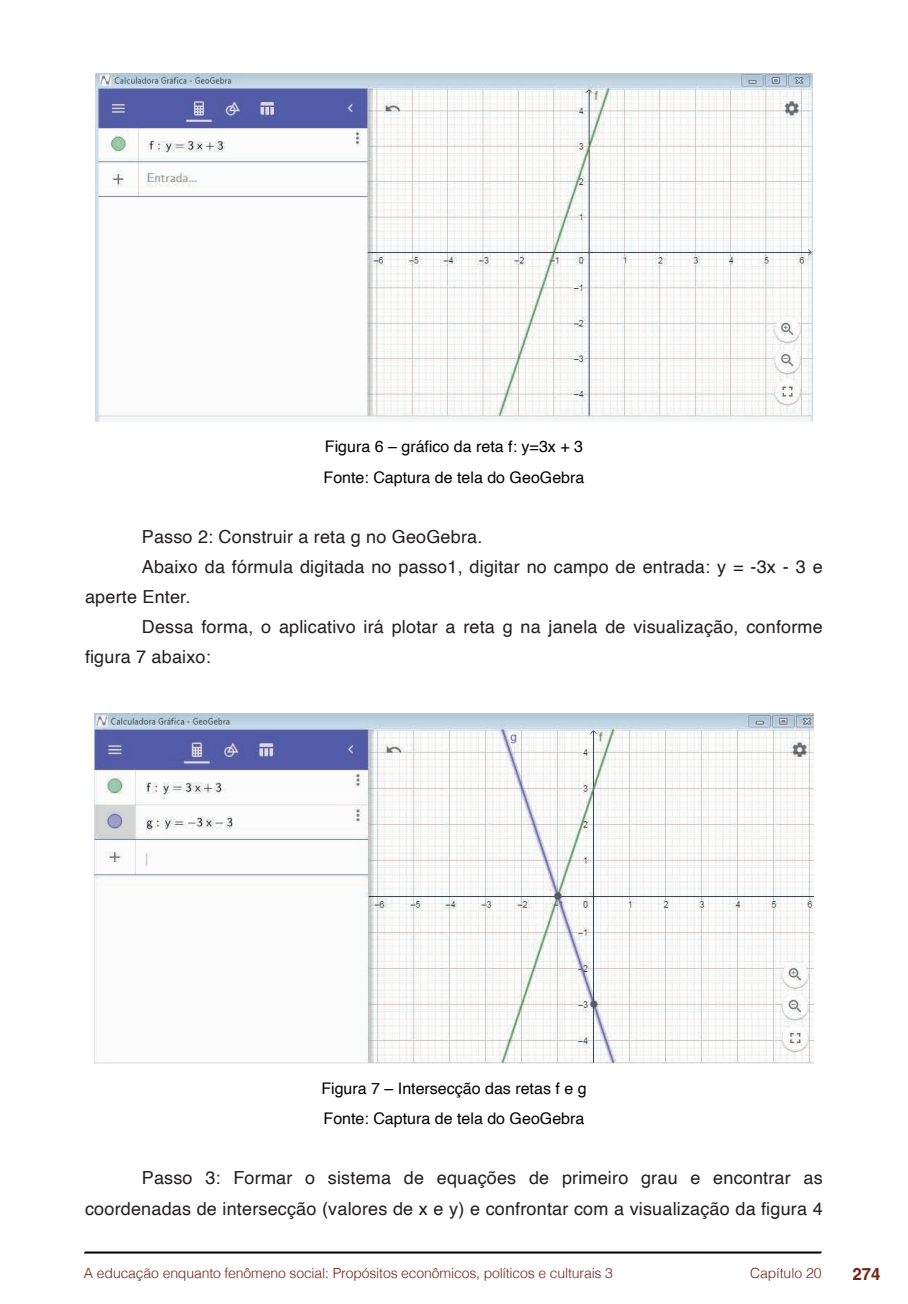
<style>
.page{position:relative;width:908px;height:1304px;background:#fff}
.page>*{position:absolute;margin:0;border:0;box-sizing:border-box;transform-origin:0 0}
.t1{font:18px/30px "Helvetica";letter-spacing:.01em;color:#231f20;text-align:right}
.t2{font:700 16.8px "Helvetica";color:#752317}
.t3{font:16px/30.6px "Helvetica";color:#000}
.t4{font:300 14px "Helvetica";letter-spacing:-.01em;color:#752317}
</style>
<div class="page">
<svg style="left:84px;top:1251px;width:737px;height:3px;background:#515151"></svg>
<img style="left:95px;top:74px;width:717px;height:348px">
<img style="left:94px;top:714px;width:719px;height:349px">
<p class="t3" style="left:323px;top:432px;width:262px">Figura 6 – gráfico da reta f: y=3x + 3<br>Fonte: Captura de tela do GeoGebra</p>
<p class="t1" style="left:142px;top:522px;width:342px">Passo 2: Construir a reta g no GeoGebra.</p>
<p class="t1" style="left:142px;top:552px;width:682px">Abaixo da fórmula digitada no passo1, digitar no campo de entrada: y = -3x - 3 e</p>
<p class="t1" style="left:85px;top:582px;width:107px">aperte Enter.</p>
<p class="t1" style="left:142px;top:612px;width:682px">Dessa forma, o aplicativo irá plotar a reta g na janela de visualização, conforme</p>
<p class="t1" style="left:85px;top:642px;width:127px">figura 7 abaixo:</p>
<p class="t3" style="left:321px;top:1073px;width:267px">Figura 7 – Intersecção das retas f e g<br>Fonte: Captura de tela do GeoGebra</p>
<p class="t1" style="left:85px;top:1164px;width:738px">Passo 3: Formar o sistema de equações de primeiro grau e encontrar as coordenadas de intersecção (valores de x e y) e confrontar com a visualização da figura 4</p>
<p class="t4" style="left:84px;top:1261px;width:530px">A educação enquanto fenômeno social: Propósitos econômicos, políticos e culturais 3</p>
<p class="t4" style="left:749px;top:1261px;width:73px">Capítulo 20</p>
<p class="t2" style="left:851px;top:1264px;width:30px">274</p>
</div>
